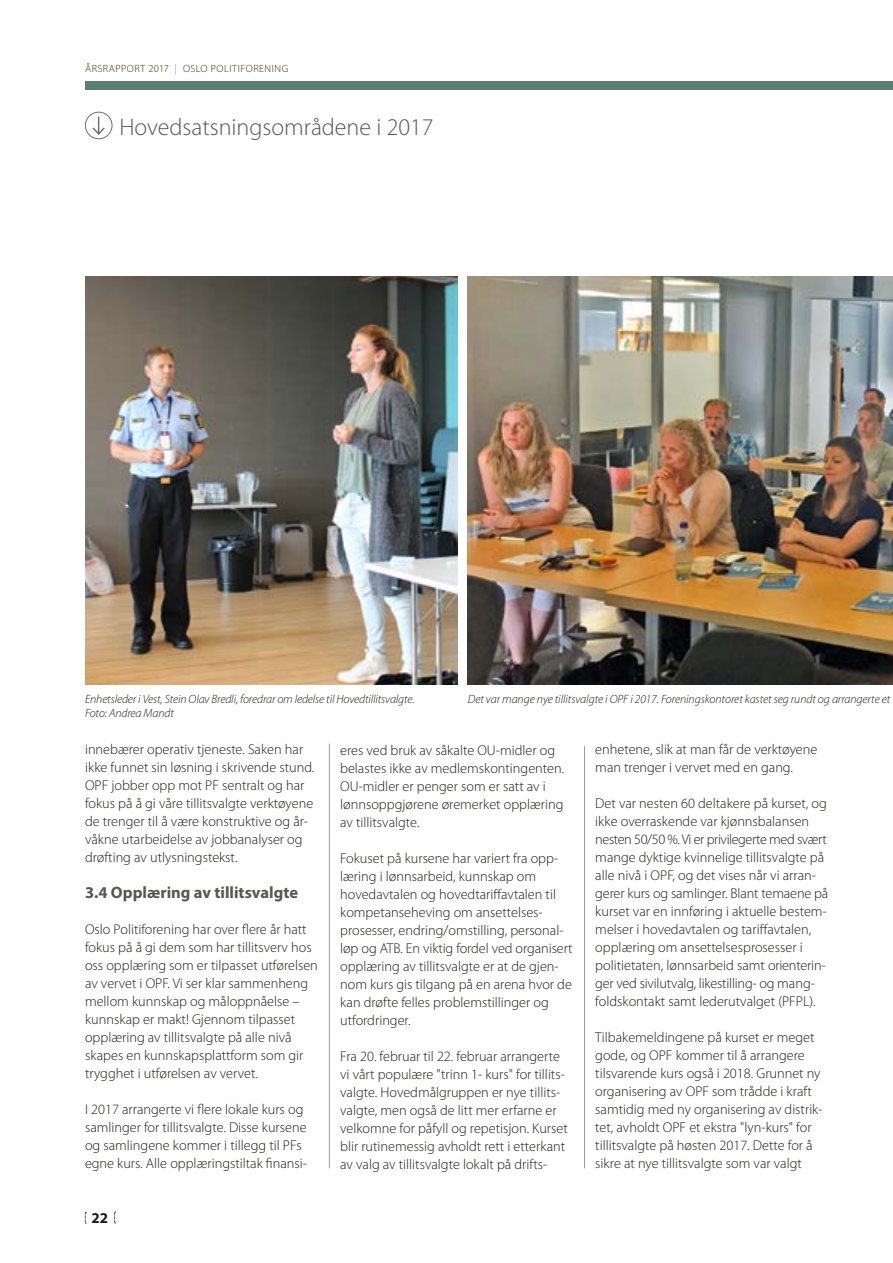
<style>
.page{position:relative;width:893px;height:1263px;background:#fff}
.page>*{position:absolute;margin:0;border:0;box-sizing:border-box;transform-origin:0 0}
.t1{font:300 24px "Myriad Pro";color:#575756}
.t2{font:700 16.5px "Myriad Pro";color:#575756}
.t3{font:700 15px "Myriad Pro";color:#1d1d1b}
.t4{font:300 14.25px/18px "Myriad Pro";color:#1d1d1b}
.t5{font:italic 300 12px/14.2px "Myriad Pro";letter-spacing:-.01em;color:#1d1d1b}
.t6{font:300 10.5px "Myriad Pro";letter-spacing:.045em;color:#3e3200}
.s1{color:#5a7f71}
</style>
<div class="page">
<div style="left:85px;top:81px;width:808px;height:9px;background:#5a7f71"></div>
<svg style="left:114px;top:1212px;width:2px;height:11px"></svg>
<svg style="left:85px;top:1212px;width:1px;height:12px"></svg>
<div style="left:85px;top:112px;width:27px;height:27px;border:1px solid #706f6f;border-radius:50%"></div>
<svg style="left:91px;top:117px;width:15px;height:19px"></svg>
<hr style="left:329px;top:744px;width:1px;height:424px;background:#9d9d9c">
<hr style="left:584px;top:746px;width:1px;height:422px;background:#9d9d9c">
<img style="left:468px;top:276px;width:425px;height:408px">
<img style="left:85px;top:276px;width:372px;height:408px">
<p class="t6" style="left:85px;top:62px;width:205px">ÅRSRAPPORT 2017 <span class="s1">|</span> OSLO POLITIFORENING</p>
<h1 class="t1" style="left:119px;top:114px;width:316px">Hovedsatsningsområdene i 2017</h1>
<p class="t5" style="left:85px;top:692px;width:331px">Enhetsleder i Vest, Stein Olav Bredli, foredrar om ledelse til Hovedtillitsvalgte.<br>Foto: Andrea Mandt</p>
<p class="t5" style="left:468px;top:692px;width:424px">Det var mange nye tillitsvalgte i OPF i 2017. Foreningskontoret kastet seg rundt og arrangerte et</p>
<p class="t4" style="left:85px;top:741px;width:231px">innebærer operativ tjeneste. Saken har ikke funnet sin løsning i skrivende stund.<br>OPF jobber opp mot PF sentralt og har fokus på å gi våre tillitsvalgte verktøyene de trenger til å være konstruktive og år&shy;våkne utarbeidelse av jobbanalyser og drøfting av utlysningstekst.</p>
<p class="t2" style="left:85px;top:883px;width:214px">3.4 Opplæring av tillitsvalgte</p>
<p class="t4" style="left:85px;top:921px;width:234px">Oslo Politiforening har over flere år hatt fokus på å gi dem som har tillitsverv hos oss opplæring som er tilpasset utførelsen av vervet i OPF. Vi ser klar sammenheng mellom kunnskap og måloppnåelse – kunnskap er makt! Gjennom tilpasset opplæring av tillitsvalgte på alle nivå skapes en kunnskapsplattform som gir trygghet i utførelsen av vervet.</p>
<p class="t4" style="left:85px;top:1101px;width:223px">I 2017 arrangerte vi flere lokale kurs og samlinger for tillitsvalgte. Disse kursene og samlingene kommer i tillegg til PFs egne kurs. Alle opplæringstiltak finansi-</p>
<p class="t3" style="left:92px;top:1210px;width:18px">22</p>
<p class="t4" style="left:340px;top:741px;width:226px">eres ved bruk av såkalte OU-midler og belastes ikke av medlemskontingenten.<br>OU-midler er penger som er satt av i lønnsoppgjørene øremerket opplæring av tillitsvalgte.</p>
<p class="t4" style="left:340px;top:849px;width:234px">Fokuset på kursene har variert fra opp&shy;læring i lønnsarbeid, kunnskap om hovedavtalen og hovedtariffavtalen til kompetanseheving om ansettelses&shy;prosesser, endring/omstilling, personal&shy;løp og ATB. En viktig fordel ved organisert opplæring av tillitsvalgte er at de gjen&shy;nom kurs gis tilgang på en arena hvor de kan drøfte felles problemstillinger og utfordringer.</p>
<p class="t4" style="left:340px;top:1047px;width:229px">Fra 20. februar til 22. februar arrangerte vi vårt populære "trinn 1- kurs" for tillits&shy;valgte. Hovedmålgruppen er nye tillits&shy;valgte, men også de litt mer erfarne er velkomne for påfyll og repetisjon. Kurset blir rutinemessig avholdt rett i etterkant av valg av tillitsvalgte lokalt på drifts-</p>
<p class="t4" style="left:595px;top:741px;width:224px">enhetene, slik at man får de verktøyene man trenger i vervet med en gang.</p>
<p class="t4" style="left:595px;top:795px;width:235px">Det var nesten 60 deltakere på kurset, og ikke overraskende var kjønnsbalansen nesten 50/50 %. Vi er privilegerte med svært mange dyktige kvinnelige tillitsvalgte på alle nivå i OPF, og det vises når vi arran&shy;gerer kurs og samlinger. Blant temaene på kurset var en innføring i aktuelle bestem&shy;melser i hovedavtalen og tariffavtalen, opplæring om ansettelsesprosesser i politietaten, lønnsarbeid samt orienterin&shy;ger ved sivilutvalg, likestilling- og mang&shy;foldskontakt samt lederutvalget (PFPL).</p>
<p class="t4" style="left:595px;top:1029px;width:229px">Tilbakemeldingene på kurset er meget gode, og OPF kommer til å arrangere tilsvarende kurs også i 2018. Grunnet ny organisering av OPF som trådde i kraft samtidig med ny organisering av distrik&shy;tet, avholdt OPF et ekstra "lyn-kurs" for tillitsvalgte på høsten 2017. Dette for å sikre at nye tillitsvalgte som var valgt</p>
</div>
